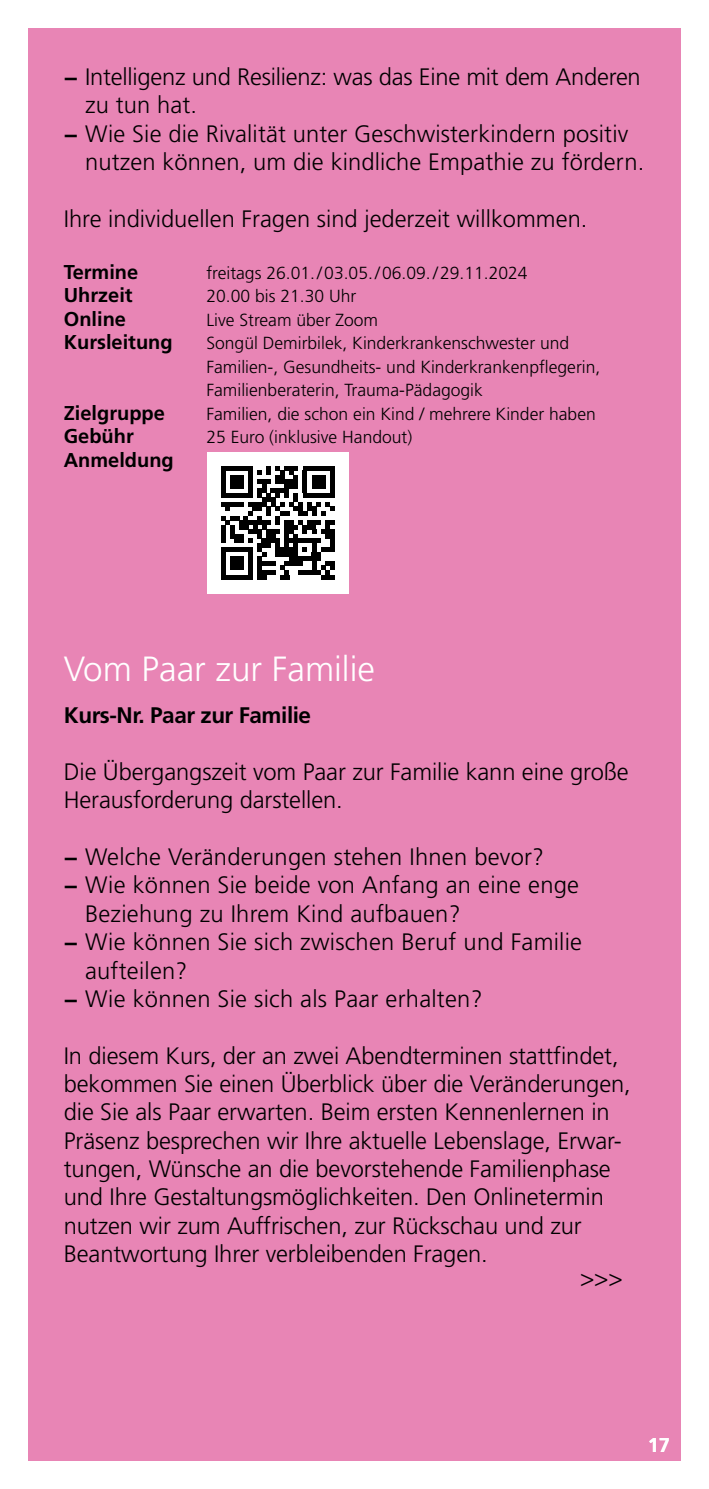
<style>
.page{position:relative;width:709px;height:1489px;background:#fff}
.page>*{position:absolute;margin:0;border:0;box-sizing:border-box;transform-origin:0 0}
.t1{font:300 35px "Frutiger LT Pro";color:#fff}
.t2{font:300 23.75px/28.2px "Frutiger LT Pro";letter-spacing:-.005em;color:#000}
.t3{font:700 22.5px "Frutiger LT Pro";letter-spacing:-.02em;color:#000}
.t4{font:700 20px "Frutiger LT Pro";color:#000}
.t5{font:700 20px "Frutiger LT Pro";color:#fff}
.t6{font:300 17.5px/23.5px "Frutiger LT Pro";color:#000}
.s1{font-weight:700}
</style>
<div class="page">
<div style="left:28px;top:28px;width:652px;height:1432px;background:#e885b5"></div>
<div style="left:207px;top:451px;width:141px;height:142px;background:#fff"></div>
<div style="left:257px;top:574px;width:9px;height:5px;background:#000"></div>
<div style="left:280px;top:574px;width:9px;height:5px;background:#000"></div>
<div style="left:321px;top:574px;width:13px;height:5px;background:#000"></div>
<svg style="left:221px;top:466px;width:113px;height:108px"></svg>
<div style="left:221px;top:574px;width:32px;height:5px;background:#000"></div>
<div style="left:230px;top:556px;width:14px;height:14px;background:#000"></div>
<p class="t2" style="left:64px;top:63px;width:578px"><span class="s1">−</span> Intelligenz und Resilienz: was das Eine mit dem Anderen</p>
<p class="t2" style="left:85px;top:91px;width:114px">zu tun hat.</p>
<p class="t2" style="left:64px;top:120px;width:566px"><span class="s1">−</span> Wie Sie die Rivalität unter Geschwisterkindern positiv</p>
<p class="t2" style="left:85px;top:148px;width:561px">nutzen können, um die kindliche Empathie zu fördern.</p>
<p class="t2" style="left:64px;top:205px;width:525px">Ihre individuellen Fragen sind jederzeit willkommen.</p>
<p class="t4" style="left:64px;top:260px;width:76px">Termine</p>
<p class="t6" style="left:206px;top:261px;width:323px">freitags 26.01./03.05./06.09./29.11.2024</p>
<p class="t4" style="left:64px;top:283px;width:70px">Uhrzeit</p>
<p class="t6" style="left:206px;top:284px;width:151px">20.00 bis 21.30 Uhr</p>
<p class="t4" style="left:64px;top:307px;width:64px">Online</p>
<p class="t6" style="left:206px;top:308px;width:173px">Live Stream über Zoom</p>
<p class="t4" style="left:64px;top:330px;width:110px">Kursleitung</p>
<p class="t6" style="left:206px;top:331px;width:395px">Songül Demirbilek, Kinderkrankenschwester und<br>Familien-, Gesundheits- und Kinderkrankenpflegerin,<br>Familienberaterin, Trauma-Pädagogik</p>
<p class="t4" style="left:64px;top:401px;width:103px">Zielgruppe</p>
<p class="t6" style="left:206px;top:402px;width:391px">Familien, die schon ein Kind / mehrere Kinder haben</p>
<p class="t4" style="left:64px;top:424px;width:72px">Gebühr</p>
<p class="t6" style="left:206px;top:425px;width:207px">25 Euro (inklusive Handout)</p>
<p class="t4" style="left:64px;top:448px;width:112px">Anmeldung</p>
<h1 class="t1" style="left:64px;top:648px;width:313px">Vom Paar zur Familie</h1>
<p class="t3" style="left:64px;top:702px;width:249px">Kurs-Nr. Paar zur Familie</p>
<p class="t2" style="left:64px;top:757px;width:566px">Die Übergangszeit vom Paar zur Familie kann eine große<br>Herausforderung darstellen.</p>
<p class="t2" style="left:64px;top:842px;width:482px"><span class="s1">−</span> Welche Veränderungen stehen Ihnen bevor?</p>
<p class="t2" style="left:64px;top:871px;width:517px"><span class="s1">−</span> Wie können Sie beide von Anfang an eine enge</p>
<p class="t2" style="left:85px;top:899px;width:377px">Beziehung zu Ihrem Kind aufbauen?</p>
<p class="t2" style="left:64px;top:927px;width:520px"><span class="s1">−</span> Wie können Sie sich zwischen Beruf und Familie</p>
<p class="t2" style="left:85px;top:956px;width:104px">aufteilen?</p>
<p class="t2" style="left:64px;top:984px;width:420px"><span class="s1">−</span> Wie können Sie sich als Paar erhalten?</p>
<p class="t2" style="left:64px;top:1041px;width:568px">In diesem Kurs, der an zwei Abendterminen stattfindet, bekommen Sie einen Überblick über die Veränderungen, die Sie als Paar erwarten. Beim ersten Kennenlernen in Präsenz besprechen wir Ihre aktuelle Lebenslage, Erwar&shy;tungen, Wünsche an die bevorstehende Familienphase und Ihre Gestaltungsmöglichkeiten. Den Onlinetermin nutzen wir zum Auffrischen, zur Rückschau und zur Beantwortung Ihrer verbleibenden Fragen.</p>
<p class="t2" style="left:580px;top:1263px;width:44px">&gt;&gt;&gt;</p>
<p class="t5" style="left:647px;top:1432px;width:24px">17</p>
</div>
